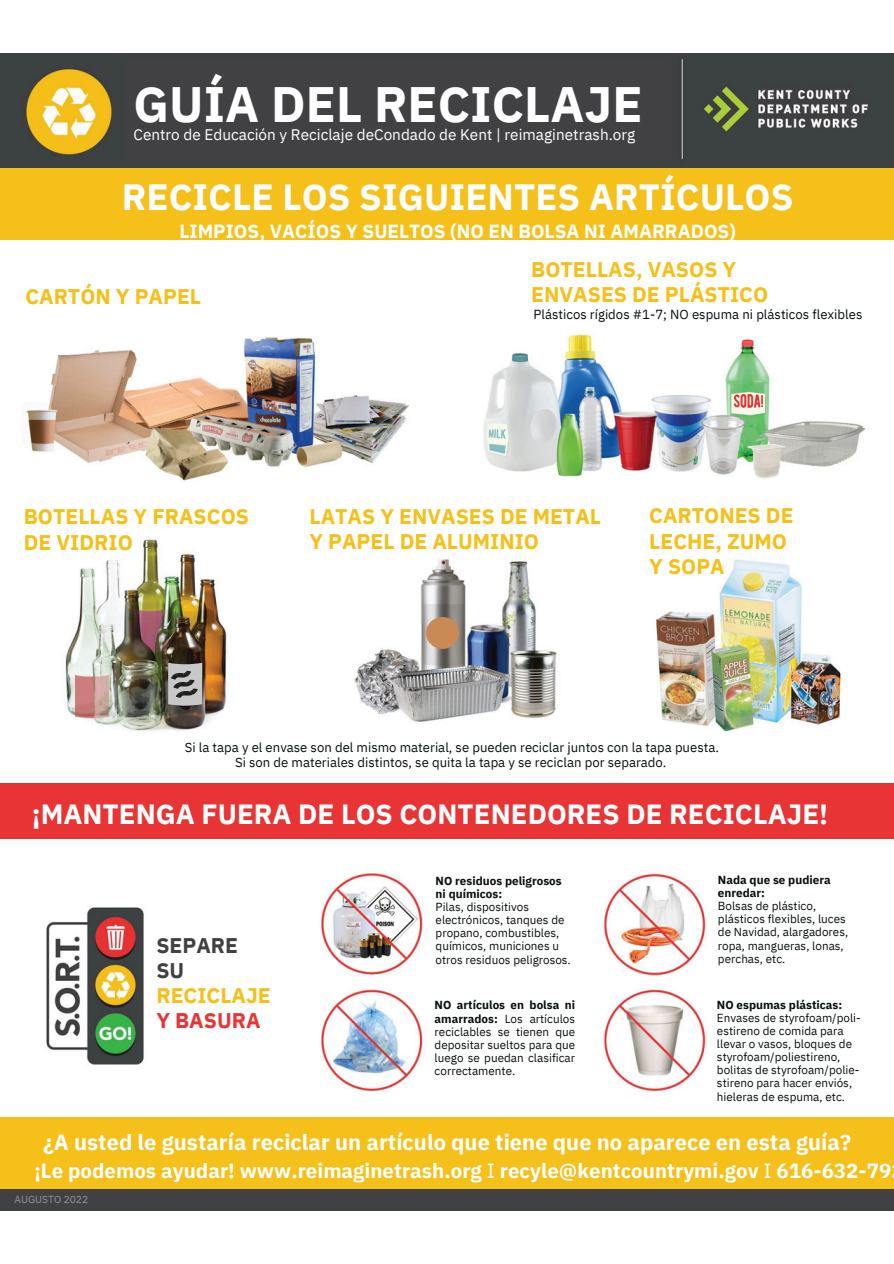
<style>
.page{position:relative;width:894px;height:1264px;background:#fff}
.page>*{position:absolute;margin:0;border:0;box-sizing:border-box;transform-origin:0 0}
.t1{font:700 49.65px "IBM Plex Sans";color:#fff}
.t2{font:700 36.45px "IBM Plex Sans";color:#fff}
.t3{font:700 27.75px "IBM Plex Sans";color:#fff}
.t4{font:700 21.9px "IBM Plex Sans";color:#fff}
.t5{font:700 21.15px/25.2px "IBM Plex Sans";color:#f5c01a}
.t6{font:700 20.4px "IBM Plex Sans";color:#fff}
.t7{font:700 18.9px "IBM Plex Sans";color:#fff}
.t8{font:15.3px "IBM Plex Sans";color:#fff}
.t9{font:13.2px "IBM Plex Sans";color:#090f10}
.t10{font:11.7px/13.2px "IBM Plex Sans";color:#090f10}
.t11{font:10.2px "IBM Plex Sans";color:#939598}
.s1{font-weight:700}
.s2{font-weight:400}
.s3{color:#404143}
.s4{color:#e83434}
</style>
<div class="page">
<div style="left:0;top:54px;width:893px;height:131px;background:#414143"></div>
<img style="left:0;top:58px;width:893px;height:1035px">
<div style="left:0;top:169px;width:893px;height:71px;background:#f5c01a"></div>
<div style="left:125px;top:59px;width:545px;height:103px;background:#414143"></div>
<img style="left:426px;top:617px;width:32px;height:31px">
<img style="left:168px;top:662px;width:34px;height:43px">
<img style="left:172px;top:670px;width:18px;height:8px">
<img style="left:488px;top:429px;width:17px;height:9px">
<img style="left:733px;top:394px;width:29px;height:14px">
<div style="left:153px;top:902px;width:140px;height:147px;background:#fff"></div>
<div style="left:438px;top:874px;width:139px;height:205px;background:#fff"></div>
<div style="left:0;top:783px;width:893px;height:55px;background:#e83434"></div>
<div style="left:0;top:1117px;width:893px;height:72px;background:#f5c01a"></div>
<div style="left:0;top:1189px;width:893px;height:21px;background:#404143"></div>
<div style="left:718px;top:874px;width:140px;height:205px;background:#fff"></div>
<p class="t1" style="left:133px;top:71px;width:510px">GUÍA DEL RECICLAJE</p>
<p class="t8" style="left:133px;top:125px;width:503px">Centro de Educación y Reciclaje deCondado de Kent | reimaginetrash.org</p>
<h2 class="t2" style="left:122px;top:172px;width:673px">RECICLE LOS SIGUIENTES ARTÍCULOS</h2>
<h2 class="t7" style="left:179px;top:219px;width:558px">LIMPIOS, VACÍOS Y SUELTOS (NO EN BOLSA NI AMARRADOS)</h2>
<h2 class="t5" style="left:25px;top:283px;width:177px">CARTÓN Y PAPEL</h2>
<h2 class="t5" style="left:531px;top:256px;width:238px">BOTELLAS, VASOS Y<br>ENVASES DE PLÁSTICO</h2>
<p class="t9" style="left:533px;top:305px;width:330px">Plásticos rígidos #1-7; NO espuma ni plásticos flexibles</p>
<h6 class="t5" style="left:24px;top:504px;width:227px">BOTELLAS Y FRASCOS<br>DE VIDRIO</h6>
<p class="t5" style="left:309px;top:503px;width:293px">LATAS Y ENVASES DE METAL<br>Y PAPEL DE ALUMINIO</p>
<h2 class="t5" style="left:649px;top:503px;width:146px">CARTONES DE<br>LECHE, ZUMO<br>Y SOPA</h2>
<h2 class="t9" style="left:185px;top:738px;width:535px">Si la tapa y el envase son del mismo material, se pueden reciclar juntos con la tapa puesta.</h2>
<p class="t9" style="left:235px;top:754px;width:433px">Si son de materiales distintos, se quita la tapa y se reciclan por separado.</p>
<p class="t3" style="left:32px;top:795px;width:797px">¡MANTENGA FUERA DE LOS CONTENEDORES DE RECICLAJE!</p>
<h2 class="t10" style="left:717px;top:872px;width:132px"><span class="s1">Nada que se pudiera enredar:<br></span>Bolsas de plástico, plásticos flexibles, luces de Navidad, alargadores, ropa, mangueras, lonas, perchas, etc.</h2>
<p class="t10" style="left:716px;top:997px;width:145px"><span class="s1">NO espumas plásticas:<br></span>Envases de styrofoam/poli&shy;estireno de comida para llevar o vasos, bloques de styrofoam/poliestireno, bolitas de styrofoam/polie&shy;stireno para hacer enviós, hieleras de espuma, etc.</p>
<h3 class="t4" style="left:43px;top:1127px;width:809px">¿A usted le gustaría reciclar un artículo que tiene que no aparece en esta guía?</h3>
<h3 class="t6" style="left:34px;top:1157px;width:858px">¡Le podemos ayudar! www.reimaginetrash.org <span class="s2">I</span> recyle@kentcountrymi.gov <span class="s2">I</span> 616-632-79</h3>
<h6 class="t10" style="left:435px;top:873px;width:137px"><span class="s1">NO residuos peligrosos ni químicos:<br></span>Pilas, dispositivos electrónicos, tanques de propano, combustibles, químicos, municiones u otros residuos peligrosos.</h6>
<h1 class="t10" style="left:434px;top:998px;width:142px;text-align:justify"><span class="s1">NO artículos en bolsa ni amarrados:</span> Los artículos reciclables se tienen que depositar sueltos para que luego se puedan clasificar correctamente.</h1>
<p class="t5" style="left:156px;top:932px;width:116px"><span class="s3">SEPARE<br>SU<br></span>RECICLAJE<br><span class="s4">Y BASURA</span></p>
<h6 class="t11" style="left:15px;top:1192px;width:75px">AUGUSTO 2022</h6>
</div>
